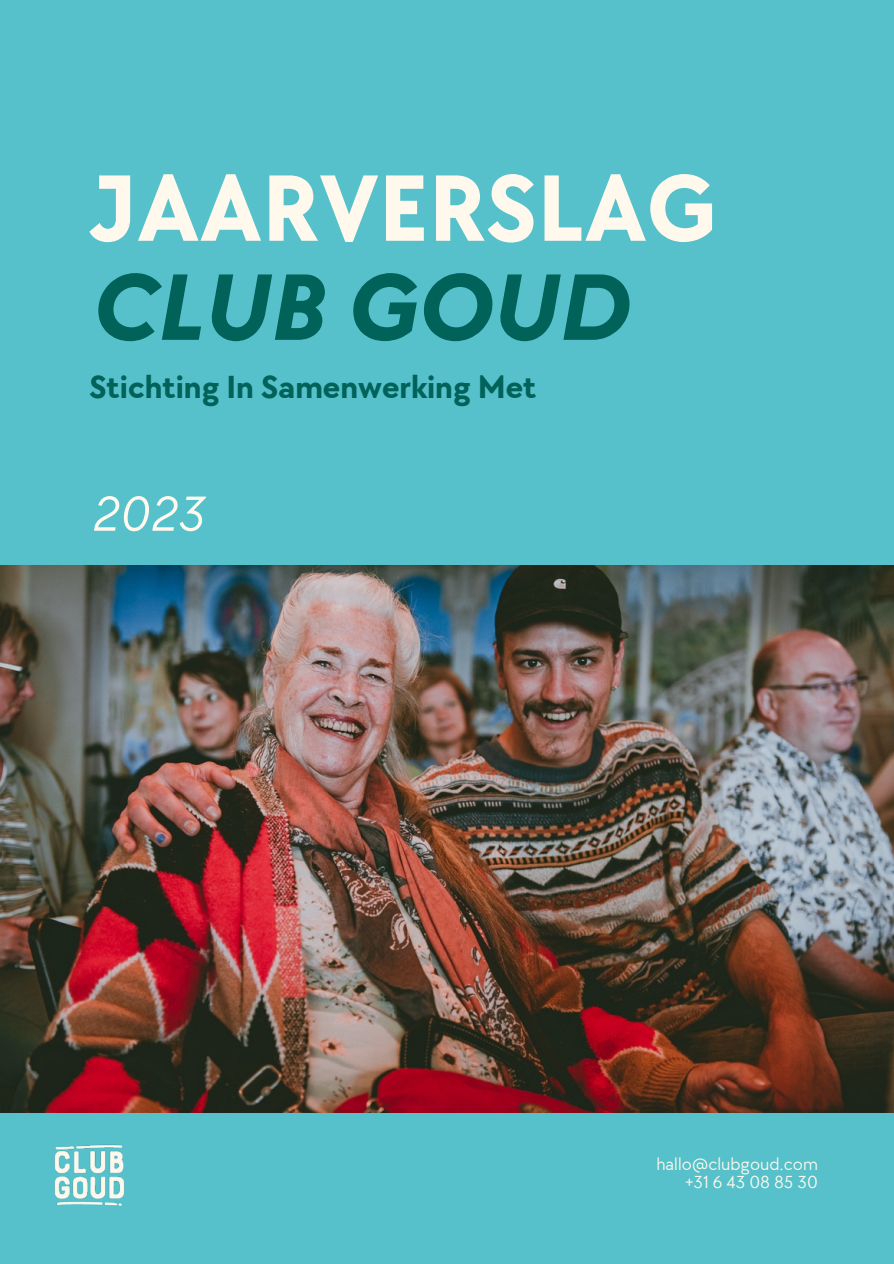
<style>
.page{position:relative;width:894px;height:1264px;background:#fff}
.page>*{position:absolute;margin:0;border:0;box-sizing:border-box;transform-origin:0 0}
.t1{font:700 97.5px "TT Chocolates";color:#fff8ed}
.t2{font:italic 700 97.5px "TT Chocolates";color:#006259}
.t3{font:italic 51px "TT Chocolates";color:#fff8ed}
.t4{font:700 33px "TT Chocolates";color:#006259}
.t5{font:18px/18px "TT Chocolates";color:#fff8ed;text-align:right}
</style>
<div class="page">
<div style="left:0;top:0;width:893px;height:1263px;background:#56c1ca"></div>
<img style="left:0;top:565px;width:893px;height:547px">
<img style="left:54px;top:1144px;width:71px;height:62px">
<h1 class="t1" style="left:89px;top:153px;width:629px">JAARVERSLAG</h1>
<h1 class="t2" style="left:89px;top:252px;width:538px">CLUB GOUD</h1>
<h3 class="t4" style="left:89px;top:368px;width:448px">Stichting In Samenwerking Met</h3>
<h2 class="t3" style="left:90px;top:485px;width:115px">2023</h2>
<p class="t5" style="left:656px;top:1155px;width:163px">hallo@clubgoud.com +31 6 43 08 85 30</p>
</div>
